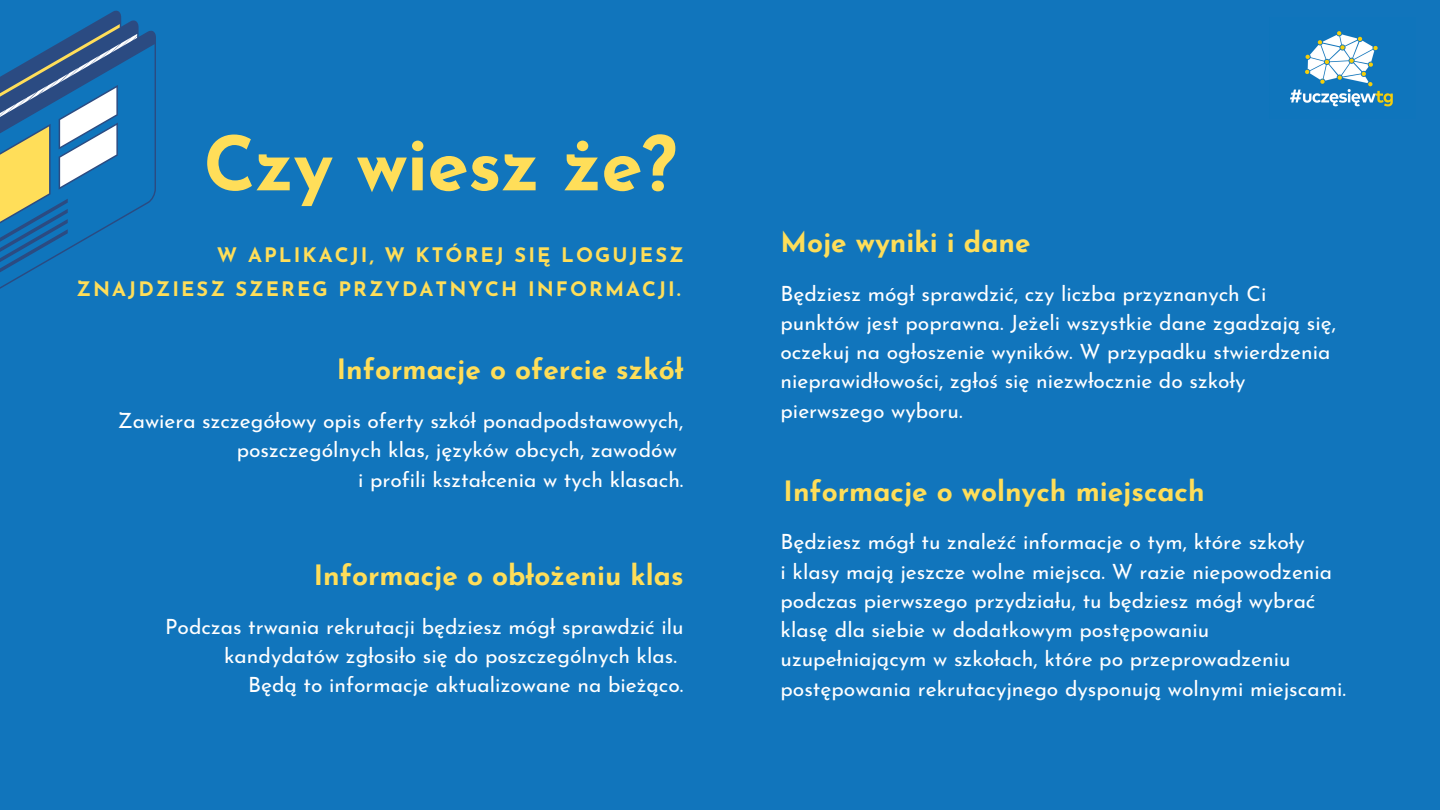
<style>
.page{position:relative;width:1440px;height:810px;background:#1175bc}
.page>*{position:absolute;margin:0;border:0;box-sizing:border-box;transform-origin:0 0}
.t1{font:700 75px "Josefin Sans";letter-spacing:-.01em;color:#ffde59}
.t2{font:700 28px "Josefin Sans";color:#ffde59}
.t3{font:21px/29.2px "Josefin Sans";color:#fff}
.t4{font:700 20px/33.8px "Josefin Sans";letter-spacing:.105em;color:#ffde59;text-align:right}
</style>
<div class="page">
<img style="left:1290px;top:31px;width:103px;height:76px">
<svg style="left:139px;top:30px;width:17px;height:179px"></svg>
<svg style="left:0;top:10px;width:139px;height:279px"></svg>
<h1 class="t1" style="left:203px;top:134px;width:475px">Czy wiesz że?</h1>
<p class="t4" style="left:77px;top:240px;width:608px">W APLIKACJI, W KTÓREJ SIĘ LOGUJESZ<br>ZNAJDZIESZ SZEREG PRZYDATNYCH INFORMACJI.</p>
<h2 class="t2" style="left:337px;top:358px;width:348px">Informacje o ofercie szkół</h2>
<p class="t3" style="left:118px;top:408px;width:567px">Zawiera szczegółowy opis oferty szkół ponadpodstawowych,</p>
<p class="t3" style="left:237px;top:437px;width:442px">poszczególnych klas, języków obcych, zawodów</p>
<p class="t3" style="left:358px;top:467px;width:327px">i profili kształcenia w tych klasach.</p>
<h2 class="t2" style="left:314px;top:564px;width:371px">Informacje o obłożeniu klas</h2>
<p class="t3" style="left:165px;top:614px;width:520px">Podczas trwania rekrutacji będziesz mógł sprawdzić ilu</p>
<p class="t3" style="left:224px;top:643px;width:454px">kandydatów zgłosiło się do poszczególnych klas.</p>
<p class="t3" style="left:248px;top:672px;width:437px">Będą to informacje aktualizowane na bieżąco.</p>
<h2 class="t2" style="left:781px;top:231px;width:252px">Moje wyniki i dane</h2>
<p class="t3" style="left:781px;top:281px;width:557px">Będziesz mógł sprawdzić, czy liczba przyznanych Ci punktów jest poprawna. Jeżeli wszystkie dane zgadzają się, oczekuj na ogłoszenie wyników. W przypadku stwierdzenia nieprawidłowości, zgłoś się niezwłocznie do szkoły pierwszego wyboru.</p>
<h2 class="t2" style="left:784px;top:480px;width:423px">Informacje o wolnych miejscach</h2>
<p class="t3" style="left:781px;top:529px;width:567px">Będziesz mógł tu znaleźć informacje o tym, które szkoły<br>i klasy mają jeszcze wolne miejsca. W razie niepowodzenia podczas pierwszego przydziału, tu będziesz mógł wybrać klasę dla siebie w dodatkowym postępowaniu uzupełniającym w szkołach, które po przeprowadzeniu postępowania rekrutacyjnego dysponują wolnymi miejscami.</p>
</div>
